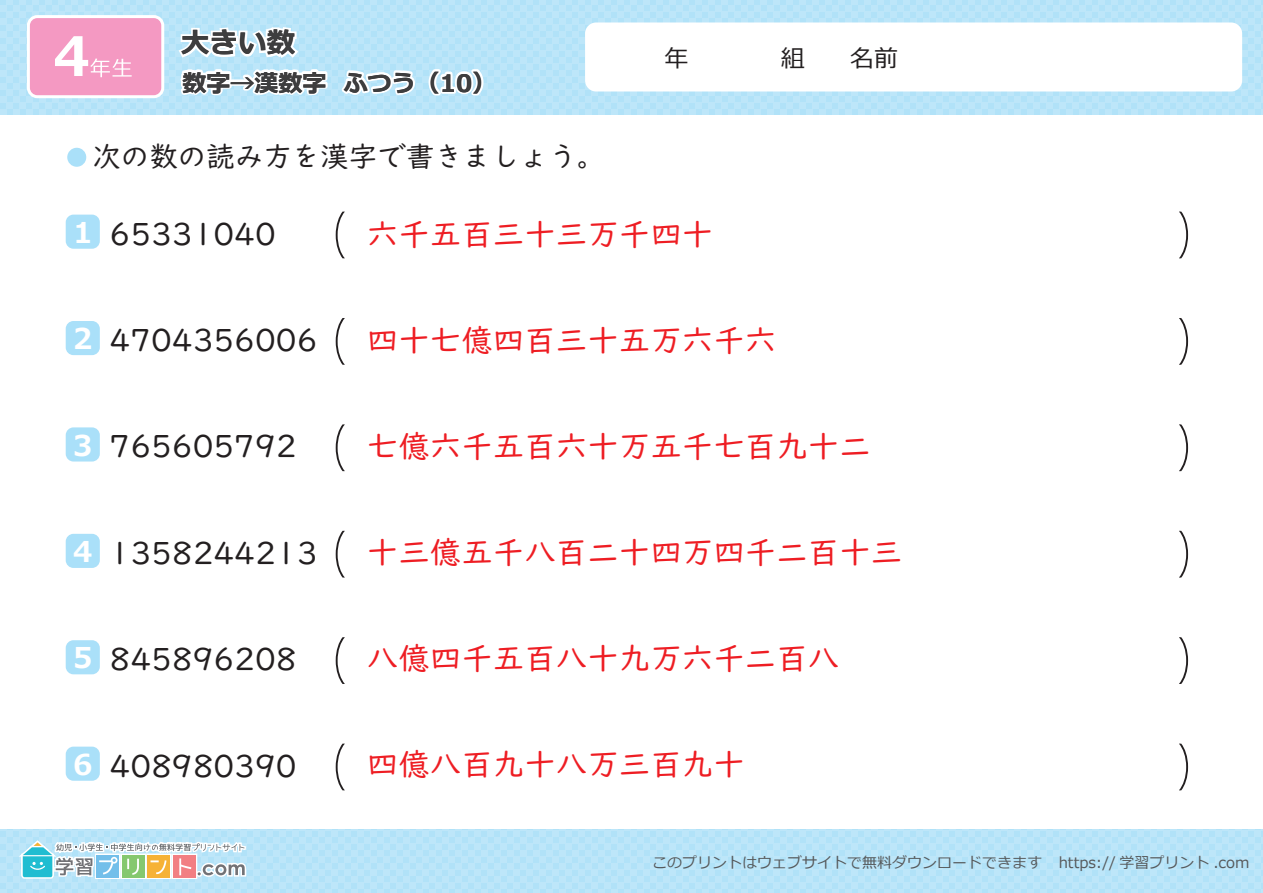
<style>
.page{position:relative;width:1263px;height:893px;background:#fff}
.page>*{position:absolute;margin:0;border:0;box-sizing:border-box;transform-origin:0 0}
.t1{font:31.5px "UD Digi Kyokasho NP R";color:#ee1d23}
.t2{font:31.5px "UD Digi Kyokasho NP R";color:#231f20}
.t3{font:700 28.65px "Meiryo";color:#fff}
.t4{font:28.5px "UD Digi Kyokasho NP R";color:#231f20}
.t5{font:700 28.5px "Meiryo";color:#231f20}
.t6{font:700 24px "Meiryo";color:#231f20}
.t7{font:24px "Meiryo";color:#231f20}
.t8{font:15px "Meiryo";color:#56595b}
</style>
<div class="page">
<div style="left:0;top:0;width:1263px;height:114px;background:#bde6f9"></div>
<div style="left:585px;top:23px;width:657px;height:69px;background:#fff;border-radius:11px"></div>
<div style="left:27px;top:15px;width:137px;height:83px;border:6px solid #fff;border-radius:8px"></div>
<div style="left:30px;top:18px;width:131px;height:77px;background:#f499c2;border-radius:8px"></div>
<svg style="left:55px;top:36px;width:77px;height:41px"></svg>
<div style="left:0;top:830px;width:1263px;height:63px;background:#bde6f9"></div>
<svg style="left:15px;top:829px;width:233px;height:51px"></svg>
<div style="left:66px;top:534px;width:34px;height:34px;background:#aae0f9;border-radius:8px"></div>
<div style="left:66px;top:427px;width:34px;height:34px;background:#aae0f9;border-radius:8px"></div>
<div style="left:66px;top:321px;width:34px;height:34px;background:#aae0f9;border-radius:8px"></div>
<div style="left:66px;top:640px;width:34px;height:34px;background:#aae0f9;border-radius:8px"></div>
<div style="left:66px;top:215px;width:34px;height:34px;background:#aae0f9;border-radius:8px"></div>
<div style="left:66px;top:747px;width:34px;height:34px;background:#aae0f9;border-radius:8px"></div>
<div style="left:67px;top:148px;width:19px;height:19px;background:#aae0f9;border-radius:50%"></div>
<svg style="left:337px;top:68px;width:80px;height:30px"></svg>
<svg style="left:426px;top:65px;width:61px;height:34px"></svg>
<svg style="left:336px;top:318px;width:9px;height:47px"></svg>
<svg style="left:1179px;top:318px;width:9px;height:47px"></svg>
<svg style="left:336px;top:424px;width:9px;height:47px"></svg>
<svg style="left:1179px;top:424px;width:9px;height:47px"></svg>
<svg style="left:336px;top:531px;width:9px;height:47px"></svg>
<svg style="left:1179px;top:531px;width:9px;height:47px"></svg>
<svg style="left:336px;top:637px;width:9px;height:47px"></svg>
<svg style="left:1179px;top:637px;width:9px;height:47px"></svg>
<svg style="left:336px;top:212px;width:9px;height:46px"></svg>
<svg style="left:1179px;top:212px;width:9px;height:46px"></svg>
<svg style="left:336px;top:744px;width:9px;height:46px"></svg>
<svg style="left:1179px;top:744px;width:9px;height:46px"></svg>
<svg style="left:176px;top:25px;width:155px;height:74px"></svg>
<p class="t5" style="left:181px;top:23px;width:116px">大きい数</p>
<p class="t6" style="left:182px;top:66px;width:146px">数字→漢数字</p>
<p class="t6" style="left:344px;top:66px;width:154px">ふつう（10）</p>
<p class="t4" style="left:92px;top:140px;width:514px">次の数の読み方を漢字で書きましょう。</p>
<p class="t7" style="left:664px;top:41px;width:25px">年</p>
<p class="t7" style="left:781px;top:41px;width:25px">組</p>
<p class="t7" style="left:850px;top:41px;width:49px">名前</p>
<p class="t3" style="left:73px;top:212px;width:21px">1</p>
<p class="t2" style="left:110px;top:216px;width:168px">65331040</p>
<p class="t1" style="left:367px;top:216px;width:348px">六千五百三十三万千四十</p>
<p class="t3" style="left:73px;top:318px;width:21px">2</p>
<p class="t2" style="left:110px;top:322px;width:209px">4704356006</p>
<p class="t1" style="left:367px;top:322px;width:411px">四十七億四百三十五万六千六</p>
<p class="t3" style="left:73px;top:425px;width:21px">3</p>
<p class="t2" style="left:110px;top:429px;width:189px">765605792</p>
<p class="t1" style="left:367px;top:428px;width:505px">七億六千五百六十万五千七百九十二</p>
<p class="t3" style="left:73px;top:531px;width:21px">4</p>
<p class="t2" style="left:110px;top:535px;width:209px">1358244213</p>
<p class="t1" style="left:367px;top:534px;width:537px">十三億五千八百二十四万四千二百十三</p>
<p class="t3" style="left:73px;top:638px;width:21px">5</p>
<p class="t2" style="left:110px;top:641px;width:189px">845896208</p>
<p class="t1" style="left:367px;top:640px;width:474px">八億四千五百八十九万六千二百八</p>
<p class="t3" style="left:73px;top:744px;width:21px">6</p>
<p class="t2" style="left:110px;top:748px;width:189px">408980390</p>
<p class="t1" style="left:367px;top:746px;width:379px">四億八百九十八万三百九十</p>
<p class="t8" style="left:652px;top:852px;width:599px">このプリントはウェブサイトで無料ダウンロードできます https:// 学習プリント .com</p>
</div>
